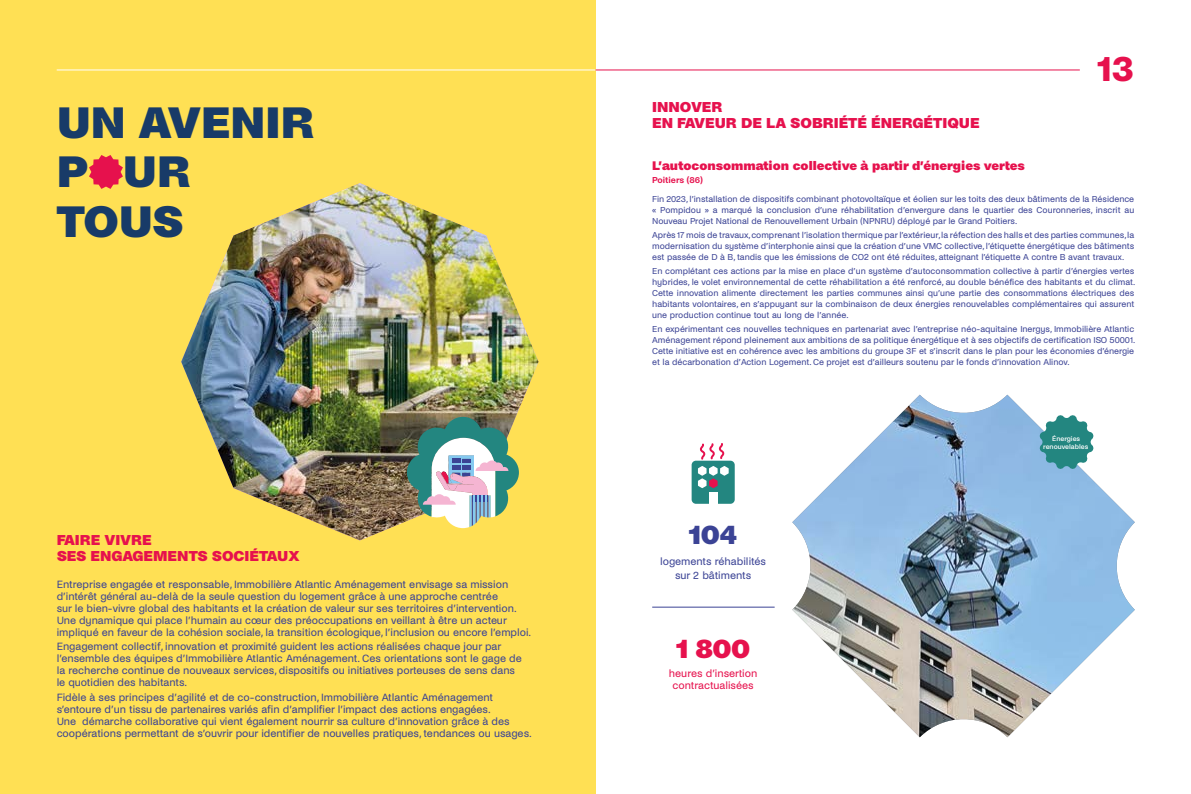
<style>
.page{position:relative;width:1191px;height:794px;background:#fff}
.page>*{position:absolute;margin:0;border:0;box-sizing:border-box;transform-origin:0 0}
.t1{font:900 46px "Noi Grotesk";color:#183b68}
.t2{font:700 36px "Noi Grotesk";color:#e6114d}
.t3{font:900 28px "Noi Grotesk";color:#e6114d}
.t4{font:900 28px "Noi Grotesk";color:#3b4395}
.SOUS_TITRE{font:900 15px "Noi Grotesk";color:#e6114d}
.SOUS_TITRE-2{font:900 13px "Noi Grotesk";color:#e6114d}
.t5{font:11px/12px "Noi Grotesk";color:#3b4395}
.t6{font:11px "Noi Grotesk";color:#e6114d}
.t7{font:9px/11px "Noi Grotesk";color:#3b4395;text-align:justify}
.SOUS_TITRE-3{font:600 9px "Noi Grotesk";letter-spacing:-.005em;color:#e6114d}
.t8{font:500 7px/8.4px "Noi Grotesk";color:#fff;text-align:center}
</style>
<div class="page">
<div style="left:0;top:0;width:595px;height:794px;background:#ffe054"></div>
<svg style="left:89px;top:155px;width:34px;height:34px"></svg>
<hr style="left:595px;top:69px;width:484px;height:1px;background:#e6114d">
<hr style="left:57px;top:69px;width:538px;height:1px;background:#fff">
<img style="left:181px;top:183px;width:357px;height:357px">
<svg style="left:407px;top:417px;width:112px;height:111px;background:#98ad9b"></svg>
<img style="left:792px;top:395px;width:342px;height:342px">
<hr style="left:652px;top:607px;width:122px;height:1px;background:#3b4395">
<svg style="left:1038px;top:414px;width:56px;height:56px"></svg>
<div style="left:691px;top:461px;width:43px;height:43px;background:#238680;border-radius:4px"></div>
<div style="left:709px;top:492px;width:8px;height:12px;background:#fff"></div>
<svg style="left:698px;top:466px;width:30px;height:22px"></svg>
<svg style="left:700px;top:443px;width:24px;height:16px"></svg>
<p class="t1" style="left:57px;top:96px;width:259px">UN AVENIR</p>
<p class="t1" style="left:57px;top:145px;width:136px">P UR</p>
<p class="t1" style="left:57px;top:194px;width:128px">TOUS</p>
<p class="SOUS_TITRE" style="left:57px;top:531px;width:96px">FAIRE VIVRE</p>
<p class="SOUS_TITRE" style="left:57px;top:547px;width:244px">SES ENGAGEMENTS SOCIÉTAUX</p>
<p class="t5" style="left:57px;top:578px;width:476px">Entreprise engagée et responsable, Immobilière Atlantic Aménagement envisage sa mission d’intérêt général au-delà de la seule question du logement grâce à une approche centrée<br>sur le bien-vivre global des habitants et la création de valeur sur ses territoires d’intervention.<br>Une dynamique qui place l’humain au cœur des préoccupations en veillant à être un acteur impliqué en faveur de la cohésion sociale, la transition écologique, l’inclusion ou encore l’emploi.</p>
<p class="t5" style="left:57px;top:641px;width:466px">Engagement collectif, innovation et proximité guident les actions réalisées chaque jour par l’ensemble des équipes d’Immobilière Atlantic Aménagement. Ces orientations sont le gage de la recherche continue de nouveaux services, dispositifs ou initiatives porteuses de sens dans le quotidien des habitants.</p>
<p class="t5" style="left:57px;top:692px;width:477px">Fidèle à ses principes d’agilité et de co-construction, Immobilière Atlantic Aménagement s’entoure d’un tissu de partenaires variés afin d’amplifier l’impact des actions engagées.<br>Une démarche collaborative qui vient également nourrir sa culture d’innovation grâce à des coopérations permettant de s’ouvrir pour identifier de nouvelles pratiques, tendances ou usages.</p>
<p class="SOUS_TITRE" style="left:652px;top:98px;width:72px">INNOVER</p>
<p class="SOUS_TITRE" style="left:652px;top:114px;width:329px">EN FAVEUR DE LA SOBRIÉTÉ ÉNERGÉTIQUE</p>
<p class="t2" style="left:1097px;top:49px;width:38px">13</p>
<p class="SOUS_TITRE-2" style="left:652px;top:158px;width:374px">L’autoconsommation collective à partir d’énergies vertes</p>
<p class="SOUS_TITRE-3" style="left:652px;top:175px;width:52px">Poitiers (86)</p>
<p class="t7" style="left:652px;top:194px;width:483px">Fin 2023, l’installation de dispositifs combinant photovoltaïque et éolien sur les toits des deux bâtiments de la Résidence « Pompidou » a marqué la conclusion d’une réhabilitation d’envergure dans le quartier des Couronneries, inscrit au Nouveau Projet National de Renouvellement Urbain (NPNRU) déployé par le Grand Poitiers.</p>
<p class="t7" style="left:652px;top:230px;width:483px">Après 17 mois de travaux, comprenant l’isolation thermique par l’extérieur, la réfection des halls et des parties communes, la modernisation du système d’interphonie ainsi que la création d’une VMC collective, l’étiquette énergétique des bâtiments est passée de D à B, tandis que les émissions de CO2 ont été réduites, atteignant l’étiquette A contre B avant travaux.</p>
<p class="t7" style="left:652px;top:266px;width:484px">En complétant ces actions par la mise en place d’un système d’autoconsommation collective à partir d’énergies vertes hybrides, le volet environnemental de cette réhabilitation a été renforcé, au double bénéfice des habitants et du climat.<br>Cette innovation alimente directement les parties communes ainsi qu’une partie des consommations électriques des habitants volontaires, en s’appuyant sur la combinaison de deux énergies renouvelables complémentaires qui assurent une production continue tout au long de l’année.</p>
<p class="t7" style="left:652px;top:324px;width:484px">En expérimentant ces nouvelles techniques en partenariat avec l’entreprise néo-aquitaine Inergys, Immobilière Atlantic Aménagement répond pleinement aux ambitions de sa politique énergétique et à ses objectifs de certification ISO 50001.<br>Cette initiative est en cohérence avec les ambitions du groupe 3F et s’inscrit dans le plan pour les économies d’énergie et la décarbonation d’Action Logement. Ce projet est d’ailleurs soutenu par le fonds d’innovation Alinov.</p>
<p class="t4" style="left:689px;top:519px;width:49px">104</p>
<p class="t5" style="left:660px;top:556px;width:107px">logements réhabilités</p>
<p class="t5" style="left:675px;top:570px;width:78px">sur 2 bâtiments</p>
<p class="t3" style="left:676px;top:632px;width:75px">1 800</p>
<p class="t6" style="left:669px;top:667px;width:90px">heures d’insertion</p>
<p class="t6" style="left:672px;top:679px;width:83px">contractualisées</p>
<p class="t8" style="left:1043px;top:434px;width:47px">Énergies renouvelables</p>
</div>
